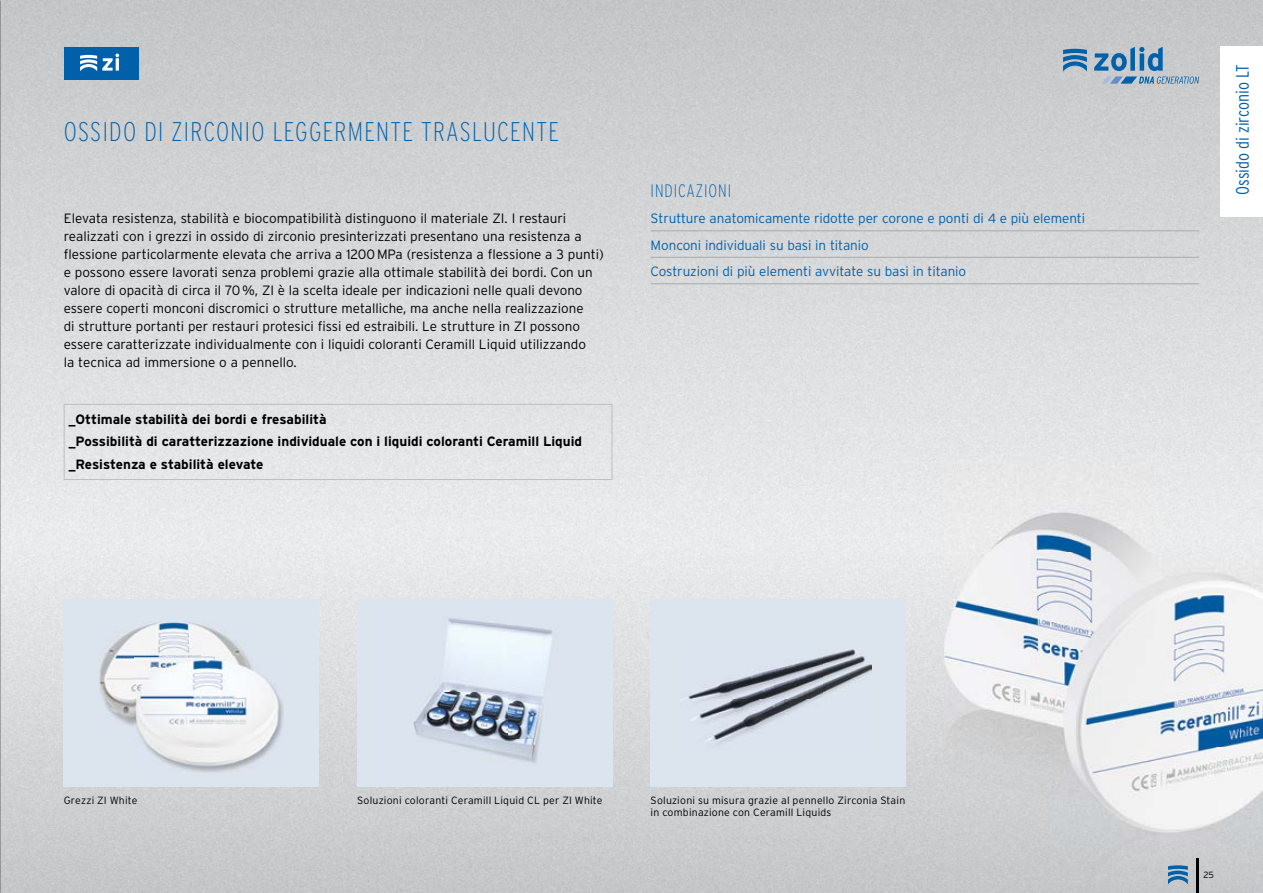
<style>
.page{position:relative;width:1263px;height:893px;background:#fff}
.page>*{position:absolute;margin:0;border:0;box-sizing:border-box;transform-origin:0 0}
.t1{font:200 condensed 27px "Interstate";letter-spacing:.05em;color:#0061aa}
.t2{font:300 condensed 18px "Interstate";color:#0061aa}
.t3{font:200 condensed 18px "Interstate";letter-spacing:.05em;color:#0061aa}
.t4{font:300 13.5px/18px "Interstate";color:#000}
.t5{font:700 13.5px/22.2px "Interstate";color:#000}
.t6{font:300 13.5px/26.5px "Interstate";letter-spacing:-.005em;color:#0061aa}
.t7{font:300 10.5px/12.6px "Interstate";letter-spacing:.015em;color:#000}
.t8{font:300 9px "Interstate";color:#000}
</style>
<div class="page">
<img style="left:0;top:0;width:1105px;height:367px">
<img style="left:1105px;top:0;width:158px;height:455px">
<div style="left:0;top:367px;width:947px;height:263px;background:#e6e7e8"></div>
<div style="left:947px;top:367px;width:159px;height:88px;background:#e2e3e4"></div>
<img style="left:0;top:630px;width:105px;height:263px">
<img style="left:316px;top:630px;width:52px;height:263px">
<img style="left:579px;top:630px;width:105px;height:263px">
<img style="left:895px;top:630px;width:49px;height:263px">
<div style="left:105px;top:787px;width:211px;height:106px;background:#cacbcd"></div>
<div style="left:368px;top:787px;width:211px;height:106px;background:#cacbcd"></div>
<div style="left:684px;top:787px;width:211px;height:106px;background:#cacbcd"></div>
<div style="left:1220px;top:47px;width:43px;height:170px;background:#fff"></div>
<div style="left:64px;top:600px;width:255px;height:187px;background:#dce4ee"></div>
<div style="left:64px;top:47px;width:74px;height:32px;background:#0061aa"></div>
<svg style="left:80px;top:54px;width:39px;height:17px"></svg>
<div style="left:357px;top:600px;width:255px;height:187px;background:#dce4ee"></div>
<img style="left:413px;top:618px;width:139px;height:145px">
<img style="left:99px;top:622px;width:148px;height:52px">
<img style="left:99px;top:674px;width:35px;height:52px">
<img style="left:234px;top:673px;width:49px;height:97px">
<img style="left:137px;top:727px;width:97px;height:45px">
<img style="left:134px;top:657px;width:121px;height:70px">
<svg style="left:1094px;top:47px;width:105px;height:37px;background:#93adc3"></svg>
<svg style="left:1063px;top:49px;width:24px;height:23px"></svg>
<img style="left:944px;top:455px;width:319px;height:438px">
<div style="left:651px;top:600px;width:255px;height:187px;background:#dce4ee"></div>
<img style="left:685px;top:649px;width:186px;height:95px">
<hr style="left:651px;top:231px;width:548px;height:1px;background:#a7a9ac">
<hr style="left:651px;top:257px;width:548px;height:1px;background:#a7a9ac">
<hr style="left:651px;top:284px;width:548px;height:1px;background:#a7a9ac">
<div style="left:64px;top:404px;width:548px;height:76px;border:1px solid #bcbec0"></div>
<hr style="left:1196px;top:859px;width:3px;height:34px;background:#000">
<svg style="left:1168px;top:865px;width:20px;height:19px"></svg>
<h1 class="t1" style="left:64px;top:115px;width:497px">OSSIDO DI ZIRCONIO LEGGERMENTE TRASLUCENTE</h1>
<p class="t4" style="left:64px;top:210px;width:541px">Elevata resistenza, stabilità e biocompatibilità distinguono il materiale ZI. I restauri realizzati con i grezzi in ossido di zirconio presinterizzati presentano una resistenza a flessione particolarmente elevata che arriva a 1200 MPa (resistenza a flessione a 3 punti) e possono essere lavorati senza problemi grazie alla ottimale stabilità dei bordi. Con un valore di opacità di circa il 70 %, ZI è la scelta ideale per indicazioni nelle quali devono essere coperti monconi discromici o strutture metalliche, ma anche nella realizzazione<br>di strutture portanti per restauri protesici fissi ed estraibili. Le strutture in ZI possono essere caratterizzate individualmente con i liquidi coloranti Ceramill Liquid utilizzando<br>la tecnica ad immersione o a pennello.</p>
<p class="t5" style="left:69px;top:408px;width:515px">_Ottimale stabilità dei bordi e fresabilità<br>_Possibilità di caratterizzazione individuale con i liquidi coloranti Ceramill Liquid _Resistenza e stabilità elevate</p>
<h2 class="t3" style="left:651px;top:180px;width:82px">INDICAZIONI</h2>
<p class="t6" style="left:651px;top:205px;width:436px">Strutture anatomicamente ridotte per corone e ponti di 4 e più elementi<br>Monconi individuali su basi in titanio<br>Costruzioni di più elementi avvitate su basi in titanio</p>
<h2 class="t2" style="left:1231px;top:195px;width:132px;rotate:-90deg">Ossido di zirconio LT</h2>
<p class="t7" style="left:64px;top:793px;width:75px">Grezzi ZI White</p>
<p class="t7" style="left:357px;top:793px;width:247px">Soluzioni coloranti Ceramill Liquid CL per ZI White</p>
<p class="t7" style="left:651px;top:793px;width:256px">Soluzioni su misura grazie al pennello Zirconia Stain in combinazione con Ceramill Liquids</p>
<p class="t8" style="left:1203px;top:869px;width:12px">25</p>
</div>
